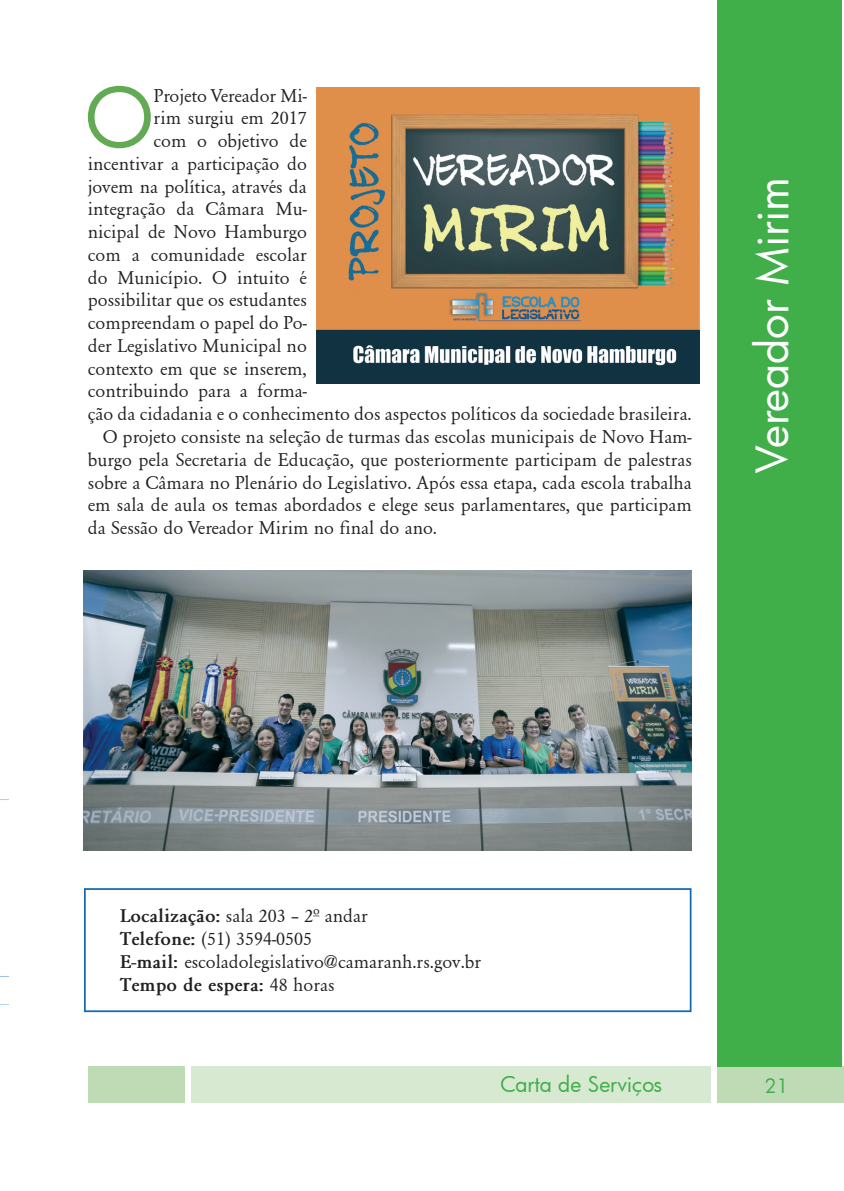
<style>
.page{position:relative;width:844px;height:1191px;background:#fff}
.page>*{position:absolute;margin:0;border:0;box-sizing:border-box;transform-origin:0 0}
.t1{font:79.62px "Futura";color:#63aa55}
.t2{font:43.75px "Futura";letter-spacing:-.005em;color:#fff}
.t3{font:21px "Futura";color:#40ae49}
.t4{font:19.25px/22.8px "Garamond";color:#231f20}
.t5{font:19.25px "Futura";color:#40ae49}
.s1{font-weight:700}
</style>
<div class="page">
<div style="left:191px;top:1066px;width:519px;height:37px;background:#d8e9d2"></div>
<div style="left:717px;top:1066px;width:126px;height:37px;background:#bedbb6"></div>
<div style="left:88px;top:1066px;width:97px;height:37px;background:#bedbb6"></div>
<div style="left:717px;top:0;width:124px;height:1066px;background:#40ae49"></div>
<div style="left:84px;top:888px;width:607px;height:124px;border:2px solid #1369b4"></div>
<img style="left:317px;top:88px;width:382px;height:295px">
<img style="left:84px;top:570px;width:607px;height:280px">
<h1 class="t1" style="left:85px;top:64px;width:70px">O</h1>
<p class="t4" style="left:154px;top:84px;width:155px">Projeto Vereador Mi-</p>
<p class="t4" style="left:154px;top:107px;width:155px">rim surgiu em 2017</p>
<p class="t4" style="left:154px;top:129px;width:155px">com o objetivo de</p>
<p class="t4" style="left:88px;top:152px;width:220px">incentivar a participação do</p>
<p class="t4" style="left:88px;top:175px;width:220px">jovem na política, através da</p>
<p class="t4" style="left:88px;top:198px;width:220px">integração da Câmara Mu-</p>
<p class="t4" style="left:88px;top:221px;width:220px">nicipal de Novo Hamburgo</p>
<p class="t4" style="left:88px;top:243px;width:220px">com a comunidade escolar</p>
<p class="t4" style="left:88px;top:266px;width:220px">do Município. O intuito é</p>
<p class="t4" style="left:88px;top:289px;width:220px">possibilitar que os estudantes</p>
<p class="t4" style="left:88px;top:312px;width:220px">compreendam o papel do Po-</p>
<p class="t4" style="left:88px;top:334px;width:220px">der Legislativo Municipal no</p>
<p class="t4" style="left:88px;top:357px;width:220px">contexto em que se inserem,</p>
<p class="t4" style="left:88px;top:380px;width:220px">contribuindo para a forma-</p>
<p class="t4" style="left:88px;top:403px;width:605px">ção da cidadania e o conhecimento dos aspectos políticos da sociedade brasileira.</p>
<p class="t4" style="left:103px;top:425px;width:590px">O projeto consiste na seleção de turmas das escolas municipais de Novo Ham-</p>
<p class="t4" style="left:88px;top:448px;width:605px">burgo pela Secretaria de Educação, que posteriormente participam de palestras</p>
<p class="t4" style="left:88px;top:471px;width:605px">sobre a Câmara no Plenário do Legislativo. Após essa etapa, cada escola trabalha</p>
<p class="t4" style="left:88px;top:494px;width:605px">em sala de aula os temas abordados e elege seus parlamentares, que participam</p>
<p class="t4" style="left:88px;top:516px;width:350px">da Sessão do Vereador Mirim no final do ano.</p>
<h2 class="t2" style="left:742px;top:473px;width:297px;rotate:-90deg">Vereador Mirim</h2>
<p class="t4" style="left:120px;top:904px;width:363px"><span class="s1">Localização:</span> sala 203 – 2ª andar<br><span class="s1">Telefone:</span> (51) 3594-0505<br><span class="s1">E-mail:</span> escoladolegislativo@camaranh.rs.gov.br <span class="s1">Tempo de espera:</span> 48 horas</p>
<p class="t3" style="left:500px;top:1070px;width:163px">Carta de Serviços</p>
<p class="t5" style="left:764px;top:1073px;width:25px">21</p>
</div>
